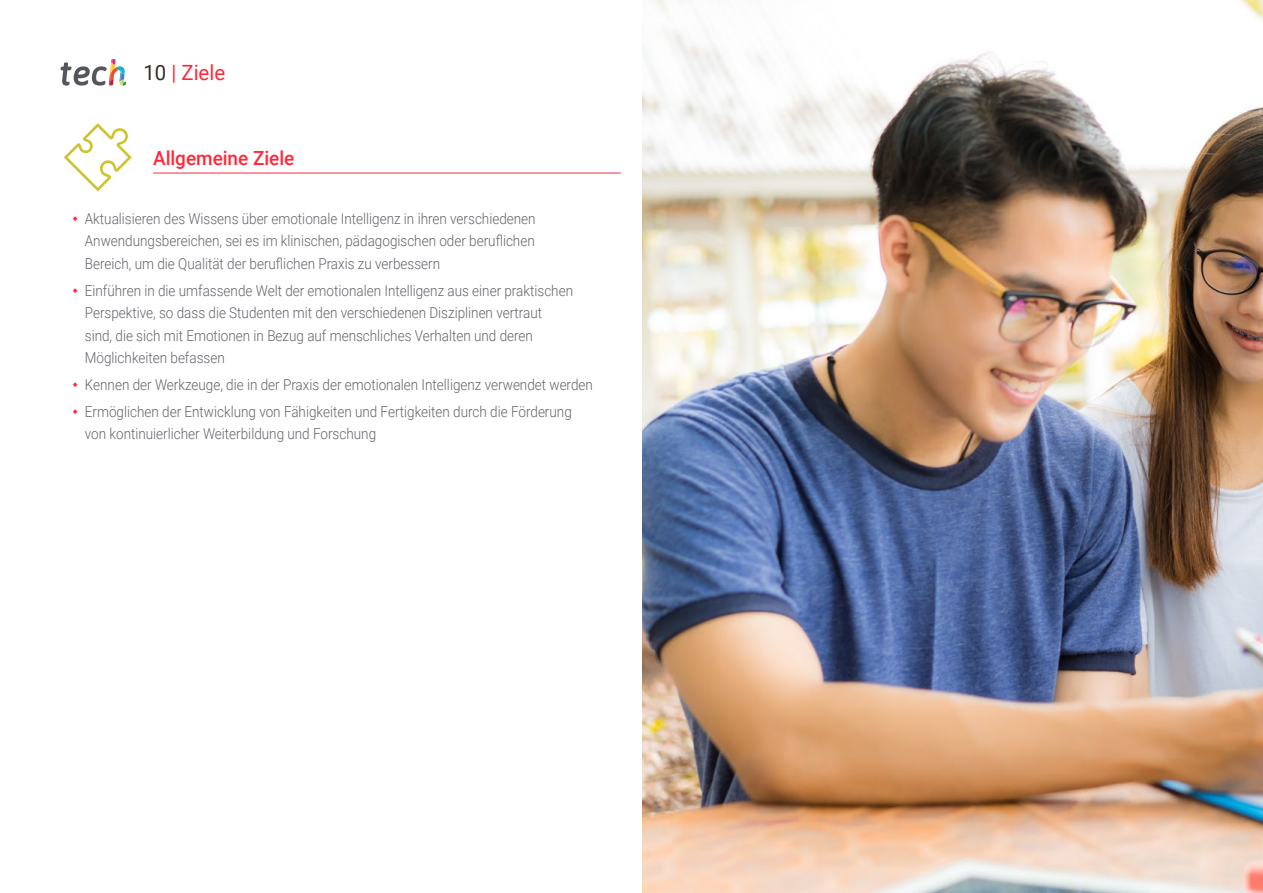
<style>
.page{position:relative;width:1263px;height:893px;background:#fff}
.page>*{position:absolute;margin:0;border:0;box-sizing:border-box;transform-origin:0 0}
.t1{font:21px "Roboto";color:#ff293a}
.t2{font:500 19.5px "Roboto";color:#ff293a}
.t3{font:300 15px/22.5px "Roboto";color:#61646a;scale:.9 1}
.s1{color:#312e20}
</style>
<div class="page">
<hr style="left:153px;top:173px;width:468px;height:1px;background:#ff293a">
<svg style="left:64px;top:123px;width:68px;height:68px"></svg>
<img style="left:642px;top:0;width:621px;height:893px">
<svg style="left:61px;top:59px;width:65px;height:27px"></svg>
<h1 class="t1" style="left:144px;top:57px;width:83px"><span class="s1">10</span> | Ziele</h1>
<h2 class="t2" style="left:153px;top:144px;width:143px">Allgemeine Ziele</h2>
<p class="t3" style="left:85px;top:207px;width:502px;text-align:justify">Aktualisieren des Wissens über emotionale Intelligenz in ihren verschiedenen Anwendungsbereichen, sei es im klinischen, pädagogischen oder beruflichen Bereich, um die Qualität der beruflichen Praxis zu verbessern</p>
<p class="t3" style="left:85px;top:278px;width:544px">Einführen in die umfassende Welt der emotionalen Intelligenz aus einer praktischen Perspektive, so dass die Studenten mit den verschiedenen Disziplinen vertraut sind, die sich mit Emotionen in Bezug auf menschliches Verhalten und deren Möglichkeiten befassen</p>
<p class="t3" style="left:85px;top:370px;width:566px;line-height:26.7px">Kennen der Werkzeuge, die in der Praxis der emotionalen Intelligenz verwendet werden<br>Ermöglichen der Entwicklung von Fähigkeiten und Fertigkeiten durch die Förderung</p>
<p class="t3" style="left:85px;top:422px;width:325px">von kontinuierlicher Weiterbildung und Forschung</p>
</div>
